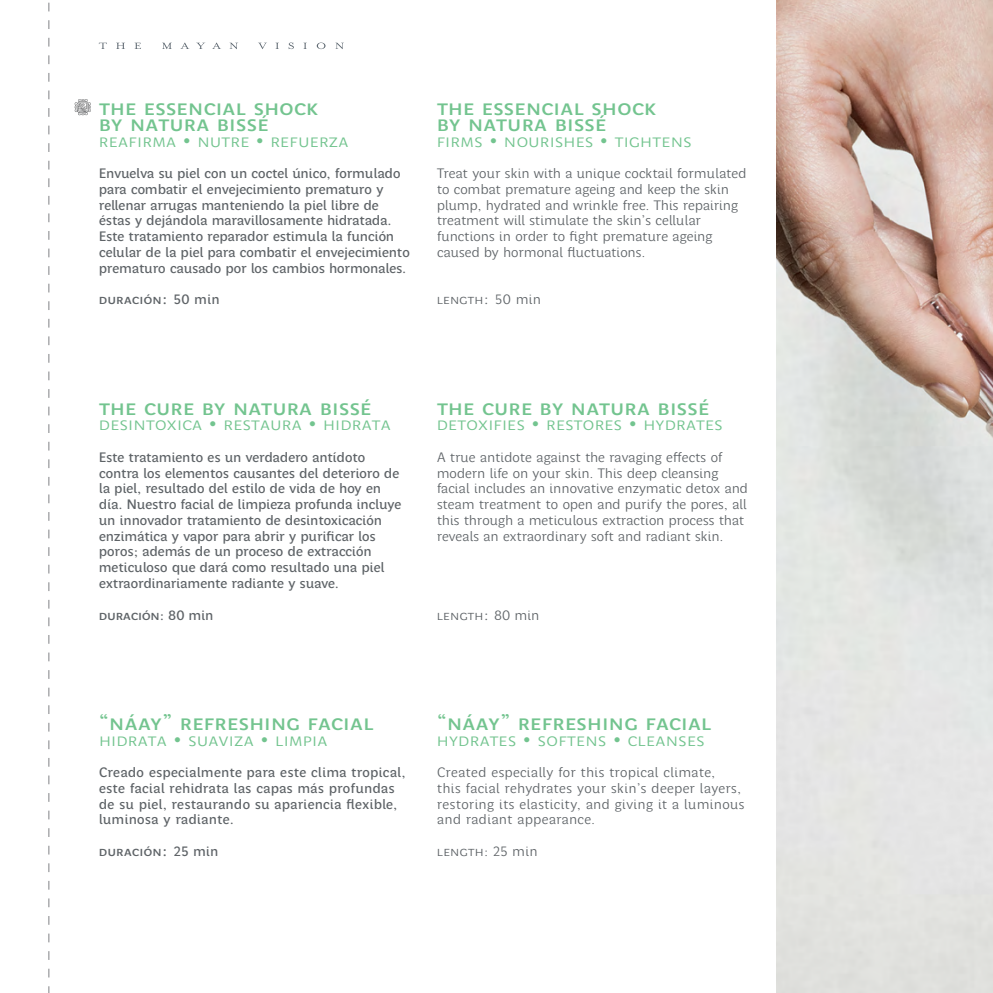
<style>
.page{position:relative;width:993px;height:993px;background:#fff}
.page>*{position:absolute;margin:0;border:0;box-sizing:border-box;transform-origin:0 0}
.t1{font:22.75px "Perec Gris Versalita";color:#73c48f}
.t2{font:18.72px "Perec Blanca Versalita";letter-spacing:-.005em;color:#73c48f}
.t3{font:14px/15.8px "Perec Gris";letter-spacing:-.02em;color:#5e6367}
.t4{font:14px/15.8px "Perec Blanca";letter-spacing:-.02em;color:#5e6367}
.t5{font:14px/15.8px "Perec Gris";color:#5e6367}
.t6{font:14px "Perec Blanca";color:#5e6367}
.s1{font-size:16.62px}
</style>
<div class="page">
<svg style="left:99px;top:43px;width:8px;height:6px"></svg>
<svg style="left:116px;top:43px;width:9px;height:6px"></svg>
<svg style="left:134px;top:43px;width:7px;height:6px"></svg>
<svg style="left:162px;top:43px;width:10px;height:6px"></svg>
<svg style="left:180px;top:42px;width:9px;height:7px"></svg>
<svg style="left:197px;top:43px;width:8px;height:6px"></svg>
<svg style="left:212px;top:42px;width:9px;height:7px"></svg>
<svg style="left:229px;top:43px;width:9px;height:6px"></svg>
<svg style="left:259px;top:43px;width:7px;height:6px"></svg>
<svg style="left:275px;top:43px;width:4px;height:6px"></svg>
<svg style="left:288px;top:42px;width:6px;height:7px"></svg>
<svg style="left:303px;top:43px;width:4px;height:6px"></svg>
<svg style="left:316px;top:42px;width:9px;height:7px"></svg>
<svg style="left:335px;top:43px;width:8px;height:6px"></svg>
<img style="left:776px;top:0;width:216px;height:992px">
<svg style="left:75px;top:99px;width:16px;height:16px"></svg>
<svg style="left:49px;top:2px;width:1px;height:990px"></svg>
<h1 class="t1" style="left:99px;top:94px;width:221px">the essencial shock</h1>
<h1 class="t1" style="left:99px;top:110px;width:171px">by natura bissé</h1>
<h1 class="t1" style="left:436px;top:94px;width:221px">the essencial shock</h1>
<h1 class="t1" style="left:436px;top:110px;width:171px">by natura bissé</h1>
<h2 class="t2" style="left:99px;top:130px;width:251px">reafirma • nutre • refuerza</h2>
<h2 class="t2" style="left:436px;top:130px;width:257px">firms • nourishes • tightens</h2>
<p class="t3" style="left:99px;top:165px;width:312px">Envuelva su piel con un coctel único, formulado para combatir el envejecimiento prematuro y rellenar arrugas manteniendo la piel libre de éstas y dejándola maravillosamente hidratada.<br>Este tratamiento reparador estimula la función celular de la piel para combatir el envejecimiento prematuro causado por los cambios hormonales.</p>
<p class="t3" style="left:99px;top:291px;width:122px">duración<span class="s1">:</span> 50 min</p>
<p class="t4" style="left:436px;top:165px;width:311px">Treat your skin with a unique cocktail formulated to combat premature ageing and keep the skin plump, hydrated and wrinkle free. This repairing treatment will stimulate the skin’s cellular functions in order to fight premature ageing caused by hormonal fluctuations.</p>
<p class="t6" style="left:436px;top:291px;width:106px">length<span class="s1">:</span> 50 min</p>
<h1 class="t1" style="left:99px;top:394px;width:274px">the cure by natura bissé</h1>
<h1 class="t1" style="left:436px;top:394px;width:274px">the cure by natura bissé</h1>
<h2 class="t2" style="left:99px;top:413px;width:294px">desintoxica • restaura • hidrata</h2>
<h2 class="t2" style="left:436px;top:413px;width:288px">detoxifies • restores • hydrates</h2>
<p class="t3" style="left:99px;top:449px;width:304px">Este tratamiento es un verdadero antídoto contra los elementos causantes del deterioro de la piel, resultado del estilo de vida de hoy en día. Nuestro facial de limpieza profunda incluye un innovador tratamiento de desintoxicación enzimática y vapor para abrir y purificar los poros; además de un proceso de extracción meticuloso que dará como resultado una piel extraordinariamente radiante y suave.</p>
<p class="t3" style="left:99px;top:606px;width:116px">duración: 80 min</p>
<p class="t4" style="left:436px;top:449px;width:313px">A true antidote against the ravaging effects of modern life on your skin. This deep cleansing facial includes an innovative enzymatic detox and steam treatment to open and purify the pores, all this through a meticulous extraction process that reveals an extraordinary soft and radiant skin.</p>
<p class="t4" style="left:436px;top:606px;width:104px">length<span class="s1">:</span> 80 min</p>
<h1 class="t1" style="left:99px;top:709px;width:276px">“náay” refreshing facial</h1>
<h1 class="t1" style="left:436px;top:709px;width:276px">“náay” refreshing facial</h1>
<h2 class="t2" style="left:99px;top:728px;width:230px">hidrata • suaviza • limpia</h2>
<h2 class="t2" style="left:437px;top:728px;width:269px">hydrates • softens • cleanses</h2>
<p class="t5" style="left:99px;top:764px;width:308px">Creado especialmente para este clima tropical, este facial rehidrata las capas más profundas de su piel, restaurando su apariencia flexible, luminosa y radiante.</p>
<p class="t3" style="left:99px;top:842px;width:121px">duración<span class="s1">:</span> 25 min</p>
<p class="t4" style="left:437px;top:764px;width:309px">Created especially for this tropical climate,<br>this facial rehydrates your skin’s deeper layers, restoring its elasticity, and giving it a luminous and radiant appearance.</p>
<p class="t6" style="left:437px;top:843px;width:102px">length: 25 min</p>
</div>
